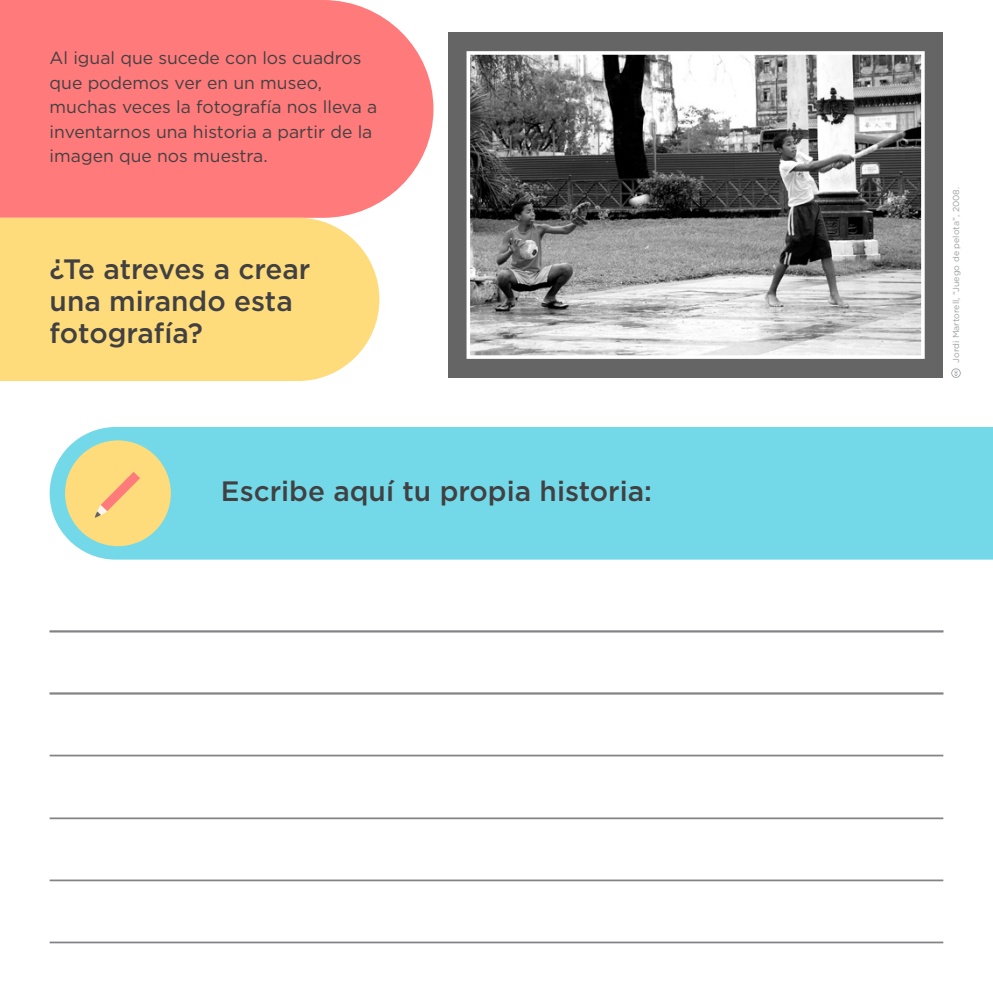
<style>
.page{position:relative;width:993px;height:993px;background:#fff}
.page>*{position:absolute;margin:0;border:0;box-sizing:border-box;transform-origin:0 0}
.t1{font:500 28px/31.5px "Gotham HTF";color:#414042}
.t2{font:17.5px/24.5px "Gotham HTF";color:#414042}
.t3{font:8.75px "Gotham HTF";color:#9d9fa2}
</style>
<div class="page">
<div style="left:448px;top:32px;width:494px;height:346px;background:#656565"></div>
<img style="left:471px;top:56px;width:448px;height:298px">
<div style="left:466px;top:51px;width:458px;height:308px;border:4px solid #fff"></div>
<div style="left:0;top:0;width:433px;height:218px;background:#ff7a7a"></div>
<div style="left:0;top:218px;width:379px;height:163px;background:#ffdc7b"></div>
<div style="left:50px;top:427px;width:942px;height:132px;background:#73d9e8"></div>
<div style="left:65px;top:440px;width:106px;height:106px;background:#ffdc7b;border-radius:50%"></div>
<svg style="left:95px;top:472px;width:45px;height:45px"></svg>
<hr style="left:50px;top:817px;width:893px;height:2px;background:#838386">
<hr style="left:50px;top:754px;width:893px;height:2px;background:#838386">
<hr style="left:50px;top:692px;width:893px;height:2px;background:#838386">
<hr style="left:50px;top:630px;width:893px;height:2px;background:#838386">
<hr style="left:50px;top:879px;width:893px;height:2px;background:#838386">
<hr style="left:50px;top:941px;width:893px;height:2px;background:#838386">
<svg style="left:951px;top:368px;width:9px;height:9px"></svg>
<p class="t2" style="left:50px;top:45px;width:329px">Al igual que sucede con los cuadros que podemos ver en un museo, muchas veces la fotografía nos lleva a inventarnos una historia a partir de la imagen que nos muestra.</p>
<h1 class="t1" style="left:50px;top:253px;width:262px">¿Te atreves a crear una mirando esta fotografía?</h1>
<h1 class="t1" style="left:221px;top:474px;width:432px">Escribe aquí tu propia historia:</h1>
<p class="t3" style="left:950px;top:362px;width:177px;rotate:-90deg">Jordi Martorell, “Juego de pelota”, 2008.</p>
</div>
